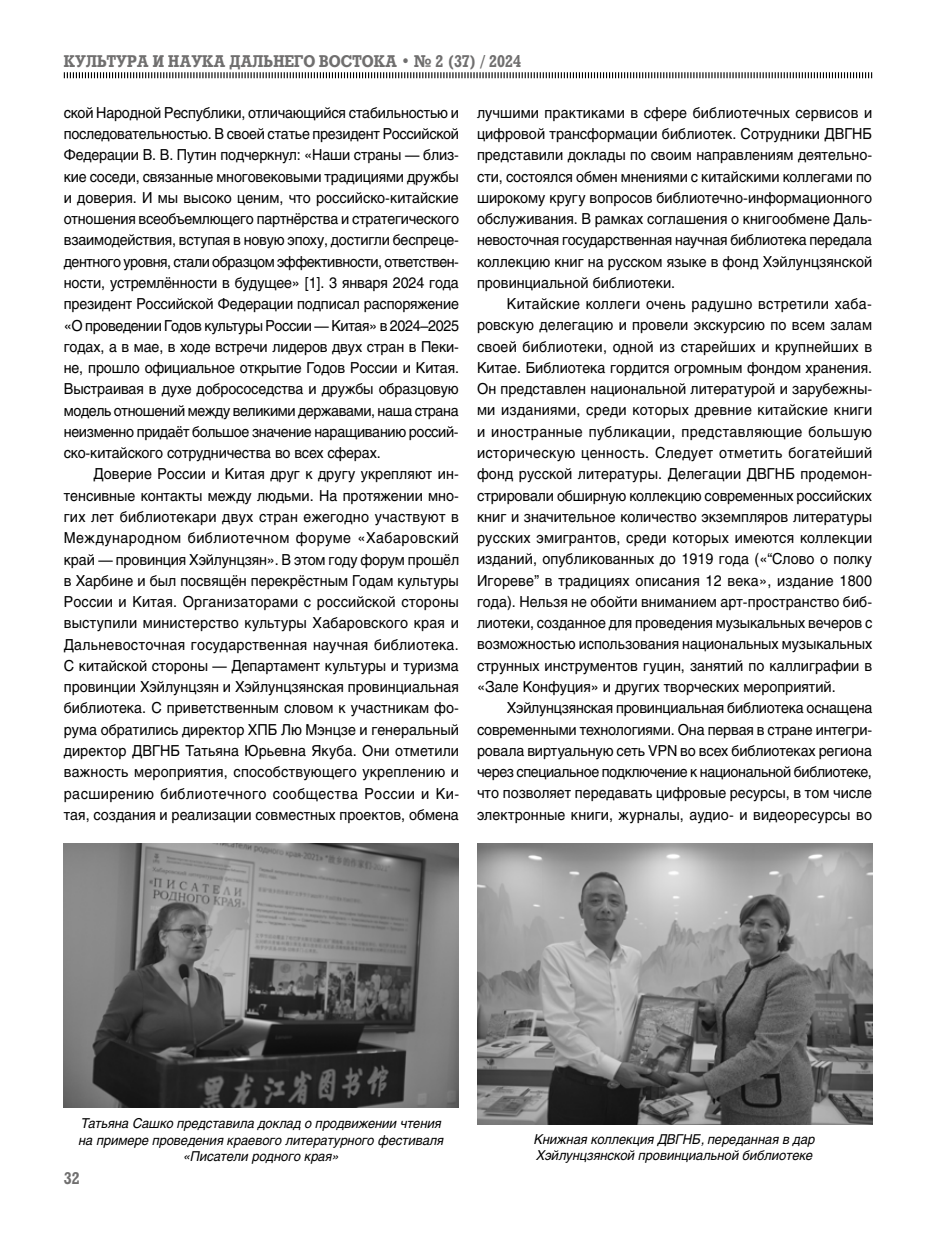
<style>
.page{position:relative;width:936px;height:1234px;background:#fff}
.page>*{position:absolute;margin:0;border:0;box-sizing:border-box;transform-origin:0 0}
.t1{font:700 16.5px "Rodeo C";color:#706f6f;scale:.9 1}
.t2{font:15px/21.3px "Helios C";color:#000;text-align:justify;scale:.95 1}
.t3{font:italic 13.5px/16.2px "Helios C";color:#000;scale:.95 1}
</style>
<div class="page">
<svg style="left:63px;top:72px;width:809px;height:7px"></svg>
<img style="left:477px;top:843px;width:395px;height:280px">
<img style="left:64px;top:843px;width:395px;height:263px">
<p class="t1" style="left:64px;top:51px;width:509px">КУЛЬТУРА И НАУКА ДАЛЬНЕГО ВОСТОКА • № 2 (37) / 2024</p>
<p class="t2" style="left:64px;top:102px;width:417px">ской Народной Республики, отличающийся стабильностью и последовательностью. В своей статье президент Российской Федерации В. В. Путин подчеркнул: «Наши страны — близ&shy;кие соседи, связанные многовековыми традициями дружбы и доверия. И мы высоко ценим, что российско-китайские отношения всеобъемлющего партнёрства и стратегического взаимодействия, вступая в новую эпоху, достигли беспреце&shy;дентного уровня, стали образцом эффективности, ответствен&shy;ности, устремлённости в будущее» [1]. 3 января 2024 года президент Российской Федерации подписал распоряжение «О проведении Годов культуры России — Китая» в 2024–2025 годах, а в мае, в ходе встречи лидеров двух стран в Пеки&shy;не, прошло официальное открытие Годов России и Китая.<br>Выстраивая в духе добрососедства и дружбы образцовую модель отношений между великими державами, наша страна неизменно придаёт большое значение наращиванию россий&shy;ско-китайского сотрудничества во всех сферах.</p>
<p class="t2" style="left:64px;top:463px;width:417px;text-indent:30px">Доверие России и Китая друг к другу укрепляют ин&shy;тенсивные контакты между людьми. На протяжении мно&shy;гих лет библиотекари двух стран ежегодно участвуют в Международном библиотечном форуме «Хабаровский край — провинция Хэйлунцзян». В этом году форум прошёл в Харбине и был посвящён перекрёстным Годам культуры России и Китая. Организаторами с российской стороны выступили министерство культуры Хабаровского края и Дальневосточная государственная научная библиотека.<br>С китайской стороны — Департамент культуры и туризма провинции Хэйлунцзян и Хэйлунцзянская провинциальная библиотека. С приветственным словом к участникам фо&shy;рума обратились директор ХПБ Лю Мэнцзе и генеральный директор ДВГНБ Татьяна Юрьевна Якуба. Они отметили важность мероприятия, способствующего укреплению и расширению библиотечного сообщества России и Ки&shy;тая, создания и реализации совместных проектов, обмена</p>
<p class="t2" style="left:477px;top:102px;width:417px">лучшими практиками в сфере библиотечных сервисов и цифровой трансформации библиотек. Сотрудники ДВГНБ представили доклады по своим направлениям деятельно&shy;сти, состоялся обмен мнениями с китайскими коллегами по широкому кругу вопросов библиотечно-информационного обслуживания. В рамках соглашения о книгообмене Даль&shy;невосточная государственная научная библиотека передала коллекцию книг на русском языке в фонд Хэйлунцзянской провинциальной библиотеки.</p>
<p class="t2" style="left:477px;top:293px;width:417px;text-indent:30px">Китайские коллеги очень радушно встретили хаба&shy;ровскую делегацию и провели экскурсию по всем залам своей библиотеки, одной из старейших и крупнейших в Китае. Библиотека гордится огромным фондом хранения.<br>Он представлен национальной литературой и зарубежны&shy;ми изданиями, среди которых древние китайские книги и иностранные публикации, представляющие большую историческую ценность. Следует отметить богатейший фонд русской литературы. Делегации ДВГНБ продемон&shy;стрировали обширную коллекцию современных российских книг и значительное количество экземпляров литературы русских эмигрантов, среди которых имеются коллекции изданий, опубликованных до 1919 года («“Слово о полку Игореве” в традициях описания 12 века», издание 1800 года). Нельзя не обойти вниманием арт-пространство биб&shy;лиотеки, созданное для проведения музыкальных вечеров с возможностью использования национальных музыкальных струнных инструментов гуцин, занятий по каллиграфии в «Зале Конфуция» и других творческих мероприятий.</p>
<p class="t2" style="left:477px;top:697px;width:417px;text-indent:30px">Хэйлунцзянская провинциальная библиотека оснащена современными технологиями. Она первая в стране интегри&shy;ровала виртуальную сеть VPN во всех библиотеках региона через специальное подключение к национальной библиотеке, что позволяет передавать цифровые ресурсы, в том числе электронные книги, журналы, аудио- и видеоресурсы во</p>
<p class="t3" style="left:79px;top:1114px;width:386px;text-align:center">Татьяна Сашко представила доклад о продвижении чтения на примере проведения краевого литературного фестиваля «Писатели родного края»</p>
<p class="t1" style="left:64px;top:1167px;width:19px">32</p>
<p class="t3" style="left:534px;top:1130px;width:297px">Книжная коллекция ДВГНБ, переданная в дар<br>Хэйлунцзянской провинциальной библиотеке</p>
</div>
